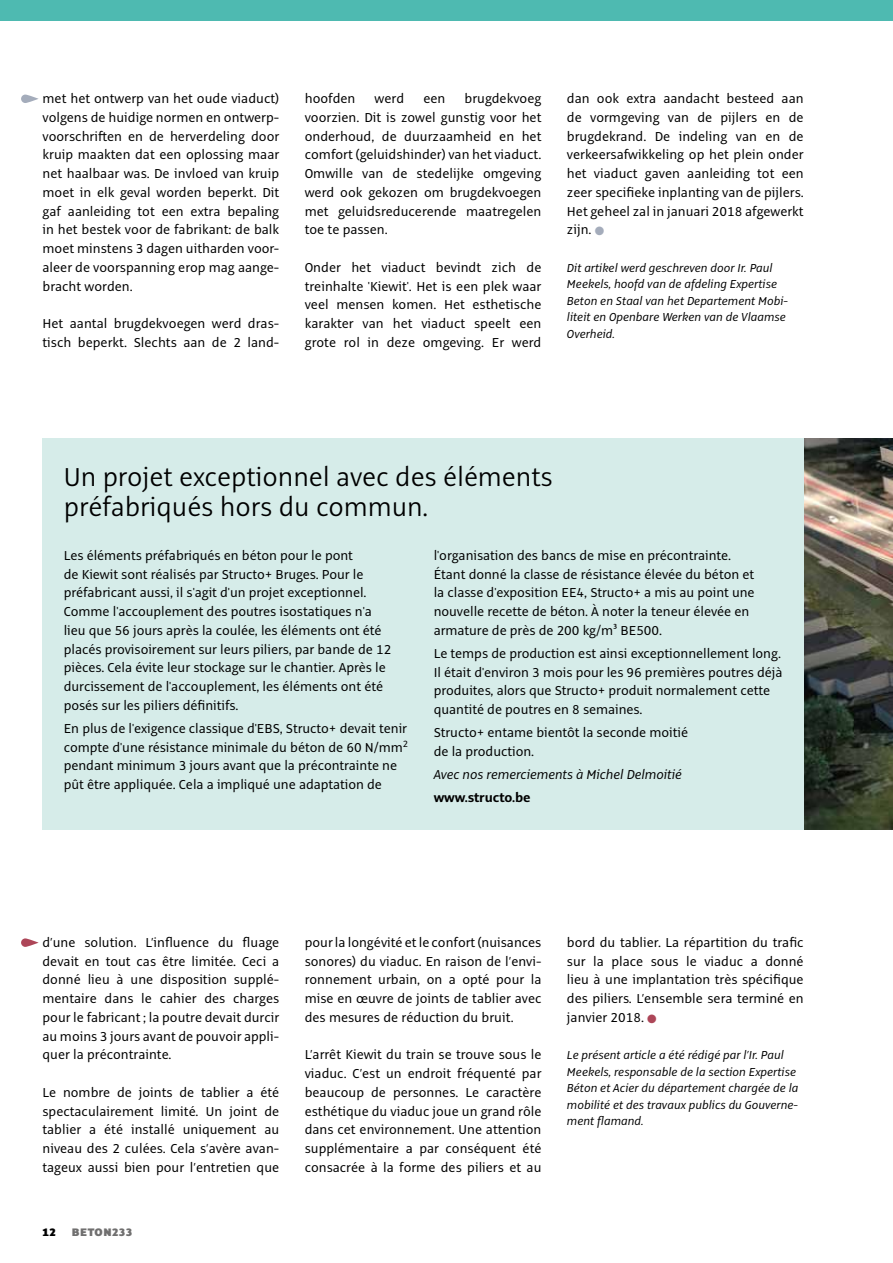
<style>
.page{position:relative;width:893px;height:1263px;background:#fff}
.page>*{position:absolute;margin:0;border:0;box-sizing:border-box;transform-origin:0 0}
.t1{font:300 28.5px/30px "Alto Pro";letter-spacing:-.005em;color:#000}
.t2{font:14.25px/18.8px "Alto Pro";letter-spacing:-.005em;color:#000;text-align:justify}
.t3{font:italic 14.25px "Alto Pro";letter-spacing:-.005em;color:#000}
.t4{font:700 14.25px "Alto Pro";letter-spacing:-.005em;color:#000}
.t5{font:italic 12.75px/16.5px "Alto Pro";color:#000}
.t6{font:900 12px "Alto Pro";letter-spacing:.04em;color:#706f6f}
.t7{font:900 12px "Alto Pro";color:#000}
.s1{color:#a4acbb}
.s2{color:#ad4658}
</style>
<div class="page">
<div style="left:0;top:0;width:893px;height:21px;background:#4ebab1"></div>
<img style="left:804px;top:438px;width:89px;height:391px">
<svg style="left:21px;top:95px;width:18px;height:8px"></svg>
<svg style="left:21px;top:938px;width:18px;height:9px"></svg>
<div style="left:43px;top:438px;width:761px;height:391px;background:#d6ece9"></div>
<p class="t2" style="left:43px;top:89px;width:238px">met het ontwerp van het oude viaduct) volgens de huidige normen en ontwerp&shy;voorschriften en de herverdeling door kruip maakten dat een oplossing maar net haalbaar was. De invloed van kruip moet in elk geval worden beperkt. Dit gaf aanleiding tot een extra bepaling in het bestek voor de fabrikant: de balk moet minstens 3 dagen uitharden voor&shy;aleer de voorspanning erop mag aange&shy;bracht worden.</p>
<p class="t2" style="left:43px;top:314px;width:238px">Het aantal brugdekvoegen werd dras&shy;tisch beperkt. Slechts aan de 2 land-</p>
<p class="t2" style="left:305px;top:89px;width:52px">hoofden</p>
<p class="t2" style="left:375px;top:89px;width:31px">werd</p>
<p class="t2" style="left:423px;top:89px;width:24px">een</p>
<p class="t2" style="left:305px;top:89px;width:238px;text-indent:160px">brugdekvoeg voorzien. Dit is zowel gunstig voor het onderhoud, de duurzaamheid en het comfort (geluidshinder) van het viaduct.<br>Omwille van de stedelijke omgeving werd ook gekozen om brugdekvoegen met geluidsreducerende maatregelen toe te passen.</p>
<p class="t2" style="left:305px;top:258px;width:238px">Onder het viaduct bevindt zich de treinhalte 'Kiewit'. Het is een plek waar veel mensen komen. Het esthetische karakter van het viaduct speelt een grote rol in deze omgeving. Er werd</p>
<p class="t2" style="left:567px;top:89px;width:238px">dan ook extra aandacht besteed aan de vormgeving van de pijlers en de brugdekrand. De indeling van en de verkeersafwikkeling op het plein onder het viaduct gaven aanleiding tot een zeer specifieke inplanting van de pijlers.<br>Het geheel zal in januari 2018 afgewerkt zijn. <span class="s1">●</span></p>
<p class="t5" style="left:567px;top:259px;width:223px">Dit artikel werd geschreven door Ir. Paul Meekels, hoofd van de afdeling Expertise Beton en Staal van het Departement Mobi&shy;liteit en Openbare Werken van de Vlaamse Overheid.</p>
<h1 class="t1" style="left:64px;top:461px;width:490px">Un projet exceptionnel avec des éléments préfabriqués hors du commun.</h1>
<p class="t2" style="left:64px;top:546px;width:329px;text-align:left">Les éléments préfabriqués en béton pour le pont<br>de Kiewit sont réalisés par Structo+ Bruges. Pour le préfabricant aussi, il s'agit d'un projet exceptionnel.<br>Comme l'accouplement des poutres isostatiques n'a lieu que 56 jours après la coulée, les éléments ont été placés provisoirement sur leurs piliers, par bande de 12 pièces. Cela évite leur stockage sur le chantier. Après le durcissement de l'accouplement, les éléments ont été posés sur les piliers définitifs.</p>
<p class="t2" style="left:64px;top:719px;width:346px;text-align:left">En plus de l'exigence classique d'EBS, Structo+ devait tenir compte d'une résistance minimale du béton de 60 N/mm<sup>2 </sup>pendant minimum 3 jours avant que la précontrainte ne pût être appliquée. Cela a impliqué une adaptation de</p>
<p class="t2" style="left:434px;top:546px;width:322px;text-align:left">l'organisation des bancs de mise en précontrainte.<br>Étant donné la classe de résistance élevée du béton et la classe d'exposition EE4, Structo+ a mis au point une nouvelle recette de béton. À noter la teneur élevée en armature de près de 200 kg/m³ BE500.</p>
<p class="t2" style="left:434px;top:644px;width:350px;text-align:left">Le temps de production est ainsi exceptionnellement long.<br>Il était d'environ 3 mois pour les 96 premières poutres déjà produites, alors que Structo+ produit normalement cette quantité de poutres en 8 semaines.</p>
<p class="t2" style="left:434px;top:723px;width:256px">Structo+ entame bientôt la seconde moitié de la production.</p>
<p class="t3" style="left:434px;top:765px;width:250px">Avec nos remerciements à Michel Delmoitié</p>
<p class="t4" style="left:434px;top:788px;width:99px">www.structo.be</p>
<p class="t2" style="left:43px;top:933px;width:238px">d’une solution. L’influence du fluage devait en tout cas être limitée. Ceci a donné lieu à une disposition supplé&shy;mentaire dans le cahier des charges pour le fabricant ; la poutre devait durcir au moins 3 jours avant de pouvoir appli&shy;quer la précontrainte.</p>
<p class="t2" style="left:43px;top:1083px;width:238px">Le nombre de joints de tablier a été spectaculairement limité. Un joint de tablier a été installé uniquement au niveau des 2 culées. Cela s’avère avan&shy;tageux aussi bien pour l’entretien que</p>
<p class="t7" style="left:43px;top:1224px;width:15px">12</p>
<p class="t6" style="left:72px;top:1224px;width:62px">BETON233</p>
<p class="t2" style="left:305px;top:933px;width:238px">pour la longévité et le confort (nuisances sonores) du viaduc. En raison de l’envi&shy;ronnement urbain, on a opté pour la mise en œuvre de joints de tablier avec des mesures de réduction du bruit.</p>
<p class="t2" style="left:305px;top:1045px;width:238px">L’arrêt Kiewit du train se trouve sous le viaduc. C’est un endroit fréquenté par beaucoup de personnes. Le caractère esthétique du viaduc joue un grand rôle dans cet environnement. Une attention supplémentaire a par conséquent été consacrée à la forme des piliers et au</p>
<p class="t2" style="left:567px;top:933px;width:238px">bord du tablier. La répartition du trafic sur la place sous le viaduc a donné lieu à une implantation très spécifique des piliers. L’ensemble sera terminé en janvier 2018. <span class="s2">●</span></p>
<p class="t5" style="left:567px;top:1047px;width:233px">Le présent article a été rédigé par l’Ir. Paul Meekels, responsable de la section Expertise Béton et Acier du département chargée de la mobilité et des travaux publics du Gouverne&shy;ment flamand.</p>
</div>
